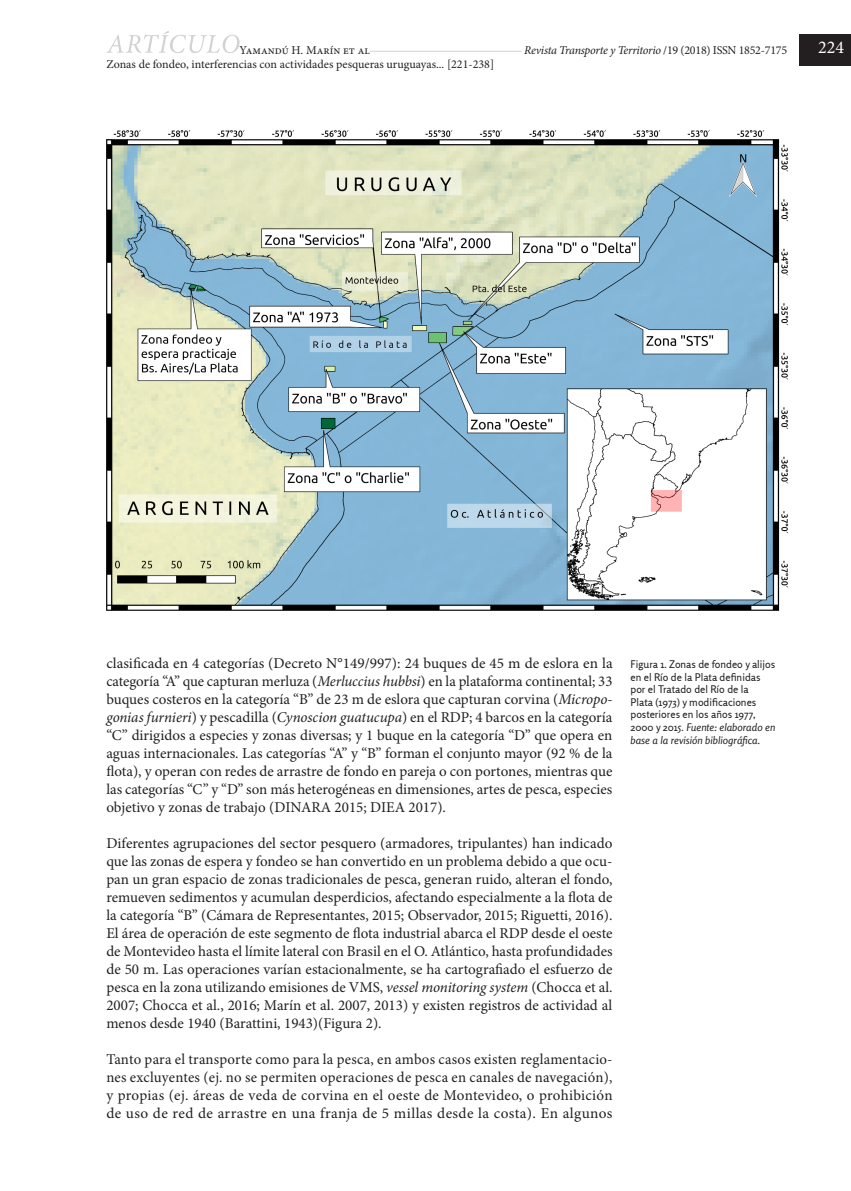
<style>
.page{position:relative;width:851px;height:1191px;background:#fff}
.page>*{position:absolute;margin:0;border:0;box-sizing:border-box;transform-origin:0 0}
.t1{font:18px "Minion Pro";color:#fff}
.Art____Texto_princip{font:15px/18px "Minion Pro";color:#231f20;text-align:justify}
.t2{font:12px "Minion Pro";color:#231f20}
.t3{font:italic 12px "Minion Pro";letter-spacing:-.025em;color:#231f20}
.Nota_al_pie_o_Img{font:10.5px/12.6px "Rosario";color:#231f20}
.s1{font-style:normal}
.s2{font-style:italic}
</style>
<div class="page">
<hr style="left:106px;top:51px;width:546px;height:1px;background:#d1d2d4">
<div style="left:521px;top:43px;width:266px;height:15px;background:#fff"></div>
<div style="left:799px;top:35px;width:51px;height:31px;background:#231f20"></div>
<svg style="left:106px;top:31px;width:133px;height:22px"></svg>
<div style="left:239px;top:43px;width:131px;height:15px;background:#fff"></div>
<img style="left:106px;top:130px;width:683px;height:481px">
<p class="t2" style="left:239px;top:42px;width:132px">Yamandú H. Marín et al</p>
<p class="t3" style="left:524px;top:41px;width:264px">Revista Transporte y Territorio <span class="s1">/19 (2018) ISSN 1852-7175</span></p>
<p class="t1" style="left:818px;top:36px;width:27px">224</p>
<p class="t2" style="left:106px;top:56px;width:389px">Zonas de fondeo, interferencias con actividades pesqueras uruguayas... [221-238]</p>
<p class="Art____Texto_princip" style="left:106px;top:654px;width:507px">clasificada en 4 categorías (Decreto N°149/997): 24 buques de 45 m de eslora en la categoría “A” que capturan merluza (<span class="s2">Merluccius hubbsi</span>) en la plataforma continental; 33 buques costeros en la categoría “B” de 23 m de eslora que capturan corvina (<span class="s2">Micropo&shy;gonias furnieri</span>) y pescadilla (<span class="s2">Cynoscion guatucupa</span>) en el RDP; 4 barcos en la categoría “C” dirigidos a especies y zonas diversas; y 1 buque en la categoría “D” que opera en aguas internacionales. Las categorías “A” y “B” forman el conjunto mayor (92 % de la flota), y operan con redes de arrastre de fondo en pareja o con portones, mientras que las categorías “C” y “D” son más heterogéneas en dimensiones, artes de pesca, especies objetivo y zonas de trabajo (DINARA 2015; DIEA 2017).</p>
<p class="Art____Texto_princip" style="left:106px;top:834px;width:507px">Diferentes agrupaciones del sector pesquero (armadores, tripulantes) han indicado que las zonas de espera y fondeo se han convertido en un problema debido a que ocu&shy;pan un gran espacio de zonas tradicionales de pesca, generan ruido, alteran el fondo, remueven sedimentos y acumulan desperdicios, afectando especialmente a la flota de la categoría “B” (Cámara de Representantes, 2015; Observador, 2015; Riguetti, 2016).<br>El área de operación de este segmento de flota industrial abarca el RDP desde el oeste de Montevideo hasta el límite lateral con Brasil en el O. Atlántico, hasta profundidades de 50 m. Las operaciones varían estacionalmente, se ha cartografiado el esfuerzo de pesca en la zona utilizando emisiones de VMS, <span class="s2">vessel monitoring system</span> (Chocca et al.<br>2007; Chocca et al., 2016; Marín et al. 2007, 2013) y existen registros de actividad al menos desde 1940 (Barattini, 1943)(Figura 2).</p>
<p class="Art____Texto_princip" style="left:106px;top:1050px;width:507px">Tanto para el transporte como para la pesca, en ambos casos existen reglamentacio&shy;nes excluyentes (ej. no se permiten operaciones de pesca en canales de navegación), y propias (ej. áreas de veda de corvina en el oeste de Montevideo, o prohibición de uso de red de arrastre en una franja de 5 millas desde la costa). En algunos</p>
<p class="Nota_al_pie_o_Img" style="left:630px;top:658px;width:146px">Figura 1. Zonas de fondeo y alijos en el Río de la Plata definidas por el Tratado del Río de la<br>Plata (1973) y modificaciones posteriores en los años 1977,<br>2000 y 2015. <span class="s2">Fuente: elaborado en base a la revisión bibliográfica.</span></p>
</div>
